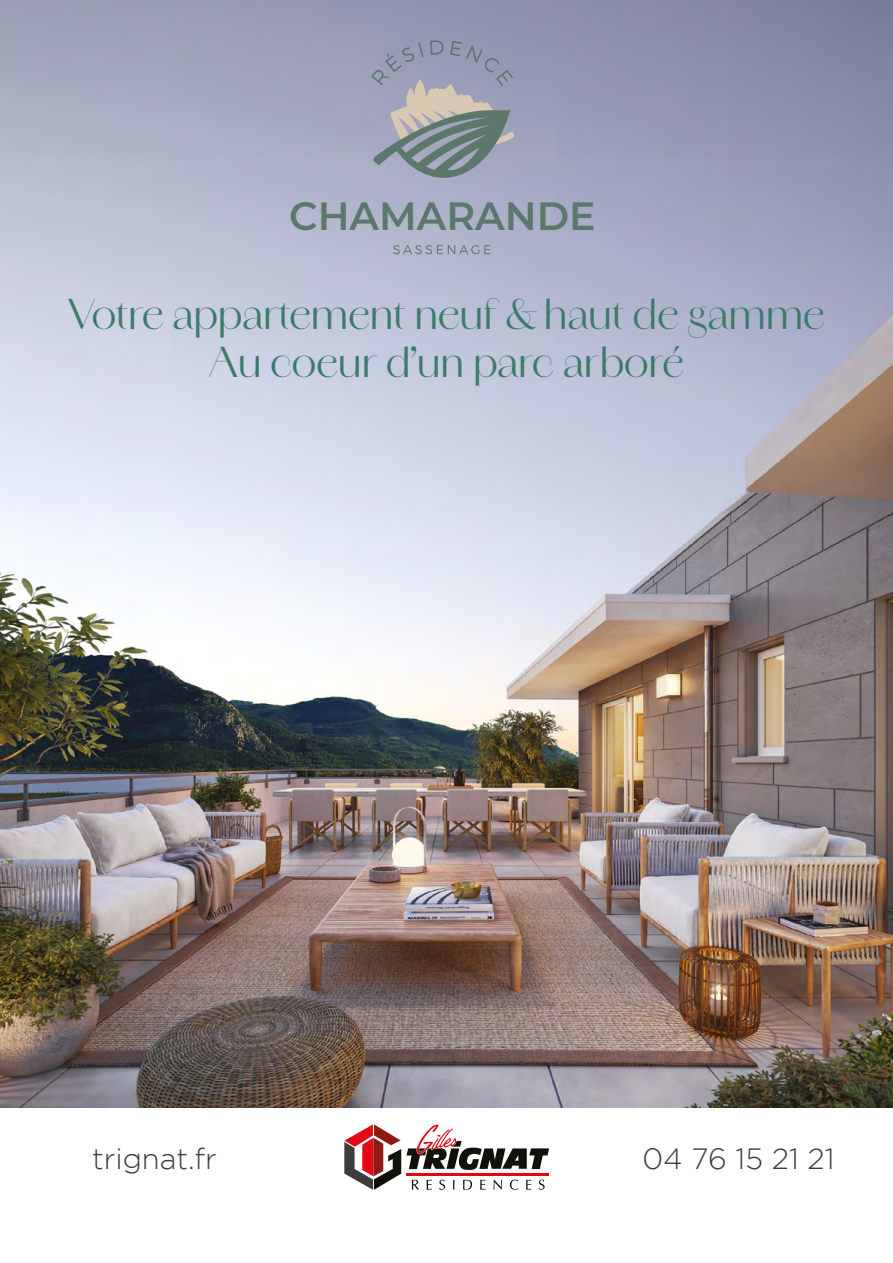
<style>
.page{position:relative;width:893px;height:1263px;background:#fff}
.page>*{position:absolute;margin:0;border:0;box-sizing:border-box;transform-origin:0 0}
.t1{font:39.45px/48.2px "Amandine";color:#3b7b69;text-align:center}
.t2{font:600 39.45px "Montserrat";color:#5b786d}
.t3{font:300 29.25px "Gotham";color:#3c3c3b}
</style>
<div class="page">
<img style="left:0;top:0;width:893px;height:1107px">
<svg style="left:344px;top:1124px;width:205px;height:66px"></svg>
<svg style="left:393px;top:245px;width:98px;height:9px"></svg>
<svg style="left:371px;top:40px;width:146px;height:139px;background:#969ca7"></svg>
<p class="t2" style="left:289px;top:188px;width:308px">CHAMARANDE</p>
<p class="t1" style="left:68px;top:289px;width:758px">Votre appartement neuf &amp; haut de gamme<br>Au coeur d’un parc arboré</p>
<p class="t3" style="left:92px;top:1143px;width:126px">trignat.fr</p>
<p class="t3" style="left:642px;top:1143px;width:194px">04 76 15 21 21</p>
</div>
